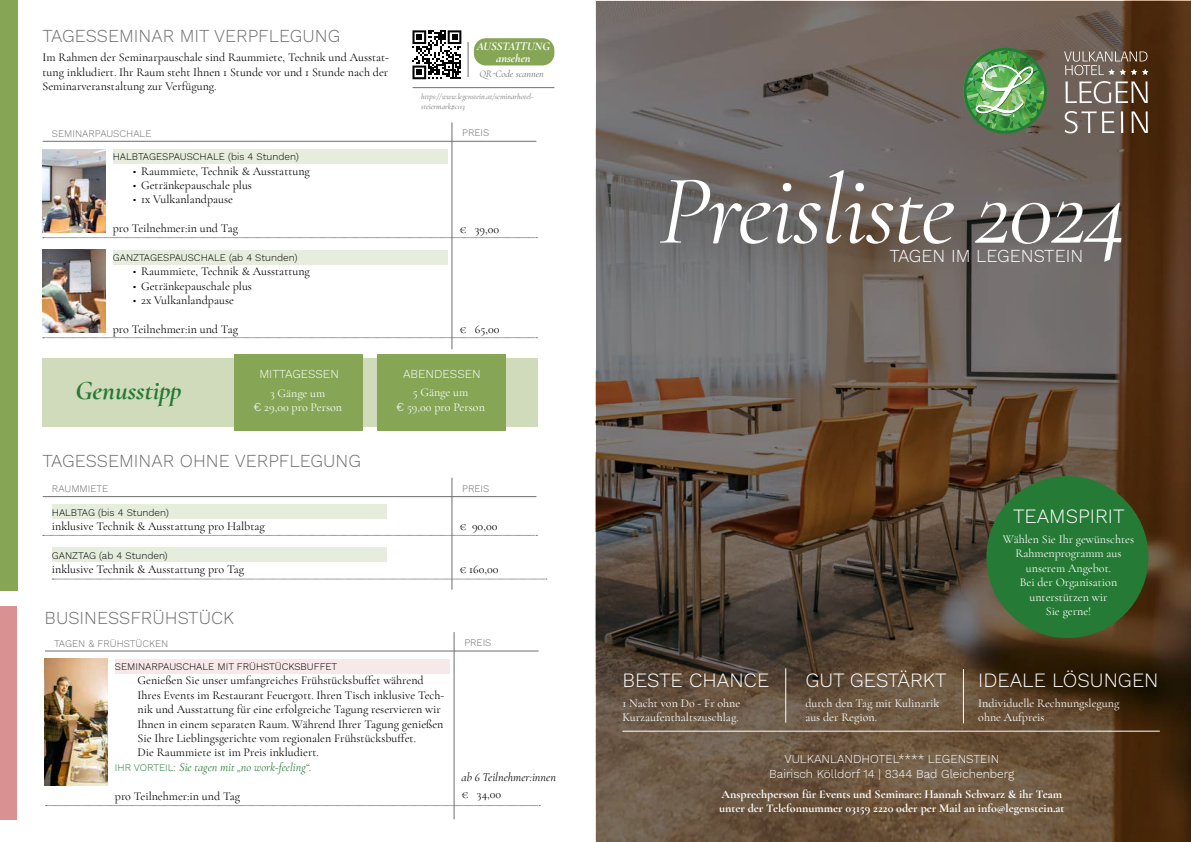
<style>
.page{position:relative;width:1191px;height:842px;background:#fff}
.page>*{position:absolute;margin:0;border:0;box-sizing:border-box;transform-origin:0 0}
.t1{font:italic 100px "Cormorant Garamond";letter-spacing:-.02em;color:#fff}
.t2{font:italic 700 27px "Cormorant Garamond";color:#257a35}
.t3{font:20px "Work Sans";color:#fff}
.t4{font:18px "Work Sans";color:#706f6f}
.t5{font:18px "Work Sans";color:#fff}
.t6{font:12px/14.4px "Cormorant Garamond";color:#000;text-align:justify}
.t7{font:12px/14.4px "Cormorant Garamond";color:#fff}
.t8{font:700 12px/14.4px "Cormorant Garamond";color:#fff}
.t9{font:12px/14.4px "Work Sans";color:#fff;text-align:center}
.t10{font:italic 12px "Cormorant Garamond";color:#257a35}
.t11{font:italic 12px "Cormorant Garamond";color:#000}
.t12{font:italic 700 12px/12px "Cormorant Garamond";color:#fff;text-align:center}
.t13{font:10px "Work Sans";color:#000}
.t14{font:10px "Work Sans";color:#706f6f}
.t15{font:italic 10px "Cormorant Garamond";color:#706f6f}
.t16{font:italic 8px/9.6px "Cormorant Garamond";color:#706f6f}
.s1{font-family:"Work Sans"}
.s2{font-family:"Work Sans";font-style:normal;font-size:10px}
</style>
<div class="page">
<div style="left:43px;top:359px;width:495px;height:68px;background:#cfdbbb"></div>
<hr style="left:43px;top:141px;width:493px;height:1px;background:#706f6f">
<hr style="left:452px;top:122px;width:1px;height:227px;background:#706f6f">
<div style="left:113px;top:149px;width:334px;height:15px;background:#e7eddd"></div>
<div style="left:113px;top:250px;width:334px;height:14px;background:#e7eddd"></div>
<svg style="left:43px;top:237px;width:494px;height:1px"></svg>
<img style="left:43px;top:149px;width:63px;height:83px">
<svg style="left:43px;top:337px;width:494px;height:1px"></svg>
<img style="left:43px;top:250px;width:63px;height:83px">
<div style="left:0;top:606px;width:16px;height:214px;background:#d99191"></div>
<hr style="left:45px;top:651px;width:493px;height:1px;background:#706f6f">
<hr style="left:454px;top:632px;width:1px;height:187px;background:#706f6f">
<div style="left:115px;top:659px;width:334px;height:14px;background:#f7e9e9"></div>
<svg style="left:46px;top:805px;width:494px;height:1px"></svg>
<img style="left:45px;top:658px;width:63px;height:127px">
<hr style="left:43px;top:496px;width:493px;height:1px;background:#706f6f">
<hr style="left:452px;top:478px;width:1px;height:112px;background:#706f6f">
<div style="left:52px;top:504px;width:334px;height:15px;background:#e7eddd"></div>
<div style="left:52px;top:548px;width:334px;height:14px;background:#e7eddd"></div>
<svg style="left:43px;top:535px;width:494px;height:1px"></svg>
<svg style="left:52px;top:579px;width:495px;height:1px"></svg>
<div style="left:0;top:0;width:17px;height:590px;background:#86a656"></div>
<img style="left:595px;top:0;width:596px;height:842px">
<img style="left:963px;top:48px;width:84px;height:91px">
<svg style="left:1065px;top:81px;width:82px;height:22px;background:#8b7c72"></svg>
<svg style="left:1064px;top:111px;width:32px;height:22px"></svg>
<svg style="left:1102px;top:111px;width:12px;height:22px"></svg>
<svg style="left:1120px;top:111px;width:3px;height:22px"></svg>
<svg style="left:1131px;top:111px;width:16px;height:22px"></svg>
<svg style="left:1064px;top:51px;width:84px;height:24px;background:#807063"></svg>
<hr style="left:622px;top:731px;width:537px;height:1px;background:#fff">
<hr style="left:785px;top:668px;width:1px;height:55px;background:#fff">
<hr style="left:963px;top:669px;width:1px;height:54px;background:#fff">
<div style="left:986px;top:476px;width:162px;height:162px;background:#257a35;border-radius:50%"></div>
<div style="left:234px;top:354px;width:129px;height:77px;background:#86a656"></div>
<div style="left:377px;top:354px;width:129px;height:77px;background:#86a656"></div>
<svg style="left:412px;top:30px;width:49px;height:49px"></svg>
<hr style="left:412px;top:87px;width:142px;height:1px;background:#706f6f">
<hr style="left:468px;top:42px;width:1px;height:35px;background:#706f6f">
<div style="left:474px;top:38px;width:80px;height:27px;background:#86a656;border-radius:12px"></div>
<h3 class="t4" style="left:43px;top:22px;width:299px">TAGESSEMINAR MIT VERPFLEGUNG</h3>
<p class="t6" style="left:43px;top:50px;width:348px">Im Rahmen der Seminarpauschale sind Raummiete, Technik und Ausstat&shy;tung inkludiert. Ihr Raum steht Ihnen 1 Stunde vor und 1 Stunde nach der Seminarveranstaltung zur Verfügung.</p>
<p class="t14" style="left:52px;top:126px;width:101px">SEMINARPAUSCHALE</p>
<p class="t13" style="left:113px;top:149px;width:187px">HALBTAGESPAUSCHALE (bis 4 Stunden)</p>
<p class="t6" style="left:133px;top:164px;width:179px">• Raummiete, Technik &amp; Ausstattung</p>
<p class="t6" style="left:133px;top:178px;width:121px">• Getränkepauschale plus</p>
<p class="t6" style="left:133px;top:192px;width:102px">• 1x Vulkanlandpause</p>
<p class="t6" style="left:113px;top:221px;width:127px">pro Teilnehmer:in und Tag</p>
<p class="t13" style="left:113px;top:250px;width:186px">GANZTAGESPAUSCHALE (ab 4 Stunden)</p>
<p class="t6" style="left:133px;top:264px;width:179px">• Raummiete, Technik &amp; Ausstattung</p>
<p class="t6" style="left:133px;top:279px;width:121px">• Getränkepauschale plus</p>
<p class="t6" style="left:133px;top:293px;width:103px">• 2x Vulkanlandpause</p>
<p class="t6" style="left:113px;top:322px;width:127px">pro Teilnehmer:in und Tag</p>
<p class="t12" style="left:477px;top:40px;width:75px">AUSSTATTUNG ansehen</p>
<p class="t15" style="left:479px;top:68px;width:66px">QR-Code scannen</p>
<p class="t16" style="left:421px;top:92px;width:114px">https://www.legenstein.at/seminarhotel&shy;steiermark#c113</p>
<p class="t14" style="left:462px;top:125px;width:29px">PREIS</p>
<p class="t6" style="left:459px;top:221px;width:41px">€ 39,00</p>
<p class="t6" style="left:459px;top:322px;width:42px">€ 65,00</p>
<h2 class="t2" style="left:75px;top:374px;width:107px">Genusstipp</h2>
<p class="t9" style="left:259px;top:366px;width:81px">MITTAGESSEN</p>
<p class="t7" style="left:253px;top:386px;width:90px;text-align:center">3 Gänge um<br><span class="s1">€</span> 29,00 pro Person</p>
<h3 class="t4" style="left:43px;top:447px;width:320px">TAGESSEMINAR OHNE VERPFLEGUNG</h3>
<p class="t14" style="left:52px;top:481px;width:58px">RAUMMIETE</p>
<p class="t13" style="left:52px;top:504px;width:119px">HALBTAG (bis 4 Stunden)</p>
<p class="t6" style="left:52px;top:519px;width:214px">inklusive Technik &amp; Ausstattung pro Halbtag</p>
<p class="t13" style="left:52px;top:548px;width:117px">GANZTAG (ab 4 Stunden)</p>
<p class="t6" style="left:52px;top:562px;width:194px">inklusive Technik &amp; Ausstattung pro Tag</p>
<p class="t9" style="left:403px;top:366px;width:79px">ABENDESSEN</p>
<p class="t7" style="left:396px;top:385px;width:90px;text-align:center">5 Gänge um<br><span class="s1">€</span> 59,00 pro Person</p>
<p class="t14" style="left:462px;top:481px;width:29px">PREIS</p>
<p class="t6" style="left:459px;top:518px;width:40px">€ 90,00</p>
<p class="t6" style="left:459px;top:562px;width:41px">€ 160,00</p>
<h3 class="t4" style="left:45px;top:604px;width:191px">BUSINESSFRÜHSTÜCK</h3>
<p class="t14" style="left:54px;top:636px;width:116px">TAGEN &amp; FRÜHSTÜCKEN</p>
<p class="t13" style="left:115px;top:659px;width:224px">SEMINARPAUSCHALE MIT FRÜHSTÜCKSBUFFET</p>
<p class="t6" style="left:138px;top:673px;width:288px">Genießen Sie unser umfangreiches Frühstücksbuffet während</p>
<p class="t6" style="left:138px;top:688px;width:308px">Ihres Events im Restaurant Feuergott. Ihren Tisch inklusive Tech-</p>
<p class="t6" style="left:138px;top:702px;width:305px">nik und Ausstattung für eine erfolgreiche Tagung reservieren wir</p>
<p class="t6" style="left:138px;top:716px;width:307px">Ihnen in einem separaten Raum. Während Ihrer Tagung genießen</p>
<p class="t6" style="left:138px;top:731px;width:280px">Sie Ihre Lieblingsgerichte vom regionalen Frühstücksbuffet.</p>
<p class="t6" style="left:138px;top:745px;width:183px">Die Raummiete ist im Preis inkludiert.</p>
<p class="t10" style="left:115px;top:760px;width:198px"><span class="s2">IHR VORTEIL:</span> Sie tagen mit „no work-feeling“.</p>
<p class="t6" style="left:115px;top:788px;width:127px">pro Teilnehmer:in und Tag</p>
<p class="t6" style="left:461px;top:786px;width:41px">€ 34,00</p>
<p class="t14" style="left:464px;top:635px;width:29px">PREIS</p>
<p class="t11" style="left:461px;top:770px;width:96px">ab 6 Teilnehmer:innen</p>
<h1 class="t1" style="left:659px;top:152px;width:470px">Preisliste 2024</h1>
<h3 class="t5" style="left:889px;top:242px;width:195px">TAGEN IM LEGENSTEIN</h3>
<h3 class="t3" style="left:622px;top:665px;width:148px">BESTE CHANCE</h3>
<p class="t7" style="left:622px;top:696px;width:119px">1 Nacht von Do - Fr ohne<br>Kurzaufenthaltszuschlag.</p>
<h3 class="t3" style="left:805px;top:665px;width:143px">GUT GESTÄRKT</h3>
<p class="t7" style="left:805px;top:696px;width:135px">durch den Tag mit Kulinarik aus der Region.</p>
<h3 class="t3" style="left:1013px;top:501px;width:113px">TEAMSPIRIT</h3>
<p class="t7" style="left:1003px;top:532px;width:133px;text-align:center">Wählen Sie Ihr gewünschtes<br>Rahmenprogramm aus unserem Angebot.<br>Bei der Organisation unterstützen wir<br>Sie gerne!</p>
<h3 class="t3" style="left:978px;top:665px;width:182px">IDEALE LÖSUNGEN</h3>
<p class="t7" style="left:978px;top:696px;width:143px">Individuelle Rechnungslegung ohne Aufpreis</p>
<p class="t9" style="left:769px;top:751px;width:247px">VULKANLANDHOTEL**** LEGENSTEIN<br>Bairisch Kölldorf 14 | 8344 Bad Gleichenberg</p>
<p class="t8" style="left:719px;top:786px;width:347px">Ansprechperson für Events und Seminare: Hannah Schwarz &amp; ihr Team unter der Telefonnummer 03159 2220 oder per Mail an info@legenstein.at</p>
</div>
